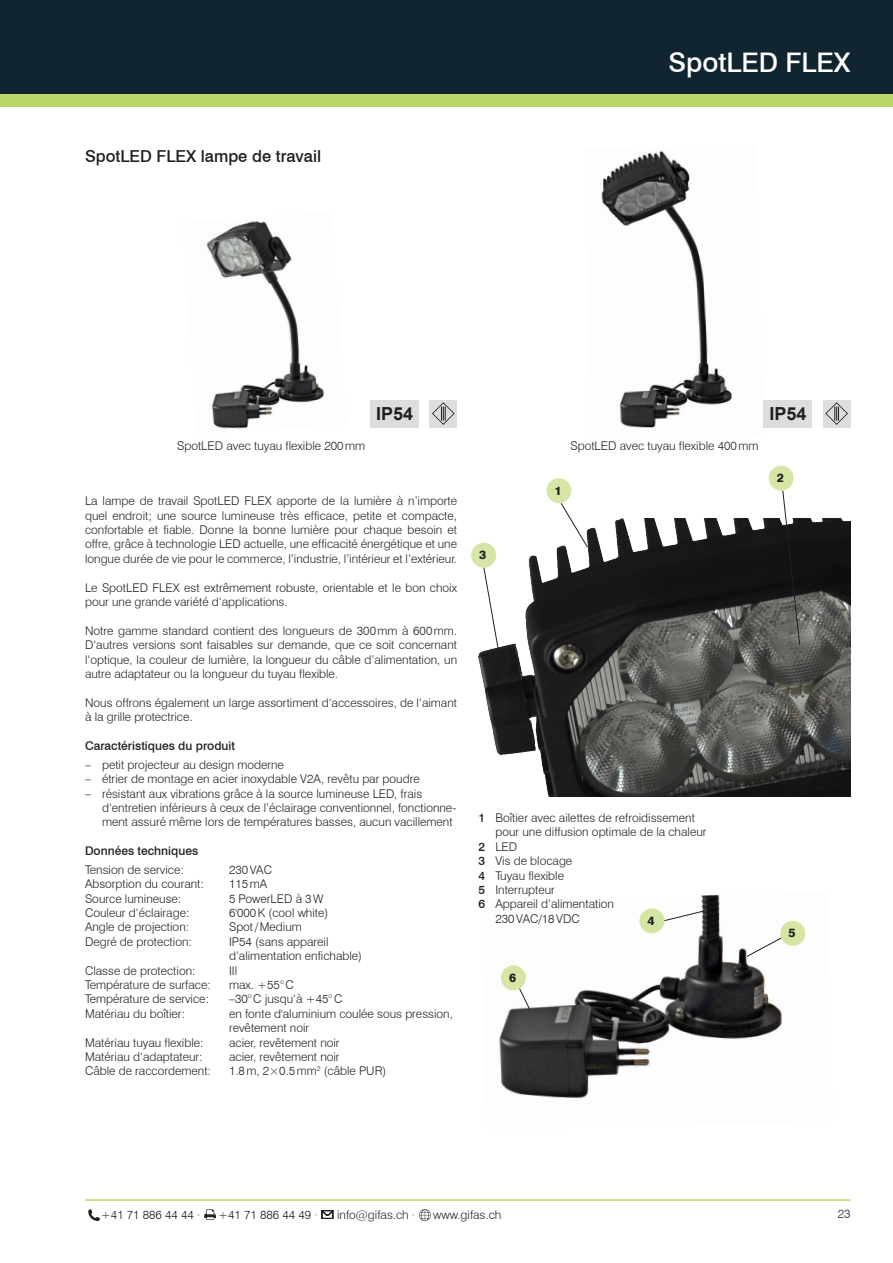
<style>
.page{position:relative;width:893px;height:1263px;background:#fff}
.page>*{position:absolute;margin:0;border:0;box-sizing:border-box;transform-origin:0 0}
.t1{font:500 27px "Swiss 721 BT";color:#fff}
.t2{font:700 18px "Arial";color:#231f20}
.t3{font:500 16.5px "Swiss 721 BT";color:#231f20}
.t4{font:300 12px/14.4px "Swiss 721 BT";color:#231f20}
.t5{font:500 12px "Swiss 721 BT";color:#231f20}
.t6{font:800 12px "Swiss 721 BT";color:#231f20}
.s1{font-weight:500}
</style>
<div class="page">
<div style="left:0;top:89px;width:893px;height:17px;background:#bbd76a"></div>
<div style="left:0;top:0;width:893px;height:94px;background:#112530"></div>
<hr style="left:85px;top:1199px;width:765px;height:2px;background:#bbd76a">
<svg style="left:88px;top:1209px;width:12px;height:12px"></svg>
<svg style="left:204px;top:1209px;width:12px;height:11px"></svg>
<svg style="left:322px;top:1210px;width:11px;height:9px"></svg>
<svg style="left:419px;top:1209px;width:12px;height:12px"></svg>
<div style="left:429px;top:400px;width:28px;height:27px;background:#dcdddf"></div>
<div style="left:823px;top:400px;width:27px;height:27px;background:#dcdddf"></div>
<img style="left:206px;top:221px;width:118px;height:208px">
<img style="left:601px;top:150px;width:163px;height:278px">
<img style="left:499px;top:895px;width:307px;height:203px">
<img style="left:478px;top:519px;width:372px;height:277px">
<div style="left:546px;top:478px;width:25px;height:25px;background:#d6e7a5;border-radius:50%"></div>
<div style="left:769px;top:466px;width:25px;height:25px;background:#d6e7a5;border-radius:50%"></div>
<div style="left:780px;top:921px;width:25px;height:25px;background:#d5e6a4;border-radius:50%"></div>
<div style="left:501px;top:965px;width:25px;height:25px;background:#d5e6a4;border-radius:50%"></div>
<div style="left:639px;top:908px;width:25px;height:25px;background:#d5e6a4;border-radius:50%"></div>
<div style="left:471px;top:543px;width:25px;height:25px;background:#d6e7a5;border-radius:50%"></div>
<svg style="left:746px;top:937px;width:36px;height:20px"></svg>
<svg style="left:483px;top:567px;width:16px;height:82px"></svg>
<svg style="left:560px;top:503px;width:28px;height:45px"></svg>
<svg style="left:782px;top:490px;width:18px;height:155px"></svg>
<svg style="left:664px;top:910px;width:40px;height:11px"></svg>
<svg style="left:519px;top:988px;width:11px;height:21px"></svg>
<svg style="left:432px;top:402px;width:23px;height:23px"></svg>
<svg style="left:825px;top:402px;width:23px;height:23px"></svg>
<div style="left:370px;top:400px;width:49px;height:27px;background:#dcdddf"></div>
<div style="left:764px;top:400px;width:48px;height:27px;background:#dcdddf"></div>
<h3 class="t3" style="left:85px;top:146px;width:238px">SpotLED FLEX lampe de travail</h3>
<h1 class="t1" style="left:668px;top:46px;width:184px">SpotLED FLEX</h1>
<h2 class="t2" style="left:376px;top:401px;width:39px">IP54</h2>
<h2 class="t2" style="left:769px;top:401px;width:39px">IP54</h2>
<p class="t4" style="left:177px;top:438px;width:189px">SpotLED avec tuyau flexible 200mm</p>
<p class="t4" style="left:570px;top:438px;width:189px">SpotLED avec tuyau flexible 400mm</p>
<p class="t4" style="left:85px;top:494px;width:374px;text-align:justify">La lampe de travail SpotLED FLEX apporte de la lumière à n’importe quel endroit; une source lumineuse très efficace, petite et compacte, confortable et fiable. Donne la bonne lumière pour chaque besoin et offre, grâce à technologie LED actuelle, une efficacité énergétique et une longue durée de vie pour le commerce, l’industrie, l’intérieur et l’extérieur.</p>
<p class="t4" style="left:85px;top:580px;width:374px">Le SpotLED FLEX est extrêmement robuste, orientable et le bon choix pour une grande variété d‘applications.</p>
<p class="t4" style="left:85px;top:623px;width:374px;text-align:justify">Notre gamme standard contient des longueurs de 300mm à 600mm.<br>D‘autres versions sont faisables sur demande, que ce soit concernant l‘optique, la couleur de lumière, la longueur du câble d’alimentation, un autre adaptateur ou la longueur du tuyau flexible.</p>
<p class="t4" style="left:85px;top:695px;width:374px">Nous offrons également un large assortiment d‘accessoires, de l‘aimant à la grille protectrice.</p>
<p class="t5" style="left:85px;top:738px;width:152px">Caractéristiques du produit</p>
<p class="t4" style="left:85px;top:757px;width:200px">– petit projecteur au design moderne</p>
<p class="t4" style="left:85px;top:771px;width:336px">– étrier de montage en acier inoxydable V2A, revêtu par poudre</p>
<p class="t4" style="left:102px;top:786px;width:356px;text-indent:-17px">– résistant aux vibrations grâce à la source lumineuse LED, frais d‘entretien inférieurs à ceux de l’éclairage conventionnel, fonctionne&shy;ment assuré même lors de températures basses, aucun vacillement</p>
<p class="t5" style="left:85px;top:843px;width:115px">Données techniques</p>
<p class="t4" style="left:85px;top:862px;width:100px">Tension de service:</p>
<p class="t4" style="left:229px;top:862px;width:45px">230VAC</p>
<p class="t4" style="left:85px;top:877px;width:120px">Absorption du courant:</p>
<p class="t4" style="left:229px;top:877px;width:40px">115mA</p>
<p class="t4" style="left:85px;top:891px;width:98px">Source lumineuse:</p>
<p class="t4" style="left:229px;top:891px;width:96px">5 PowerLED à 3W</p>
<p class="t4" style="left:85px;top:905px;width:106px">Couleur d‘éclairage:</p>
<p class="t4" style="left:229px;top:905px;width:101px">6'000K (cool white)</p>
<p class="t4" style="left:85px;top:920px;width:106px">Angle de projection:</p>
<p class="t4" style="left:229px;top:920px;width:74px">Spot/Medium</p>
<p class="t4" style="left:85px;top:934px;width:108px">Degré de protection:</p>
<p class="t4" style="left:229px;top:934px;width:135px">IP54 (sans appareil d’alimentation enfichable)</p>
<p class="t4" style="left:85px;top:963px;width:112px">Classe de protection:</p>
<p class="t4" style="left:229px;top:963px;width:10px">IIl</p>
<p class="t4" style="left:85px;top:977px;width:127px">Température de surface:</p>
<p class="t4" style="left:229px;top:977px;width:66px">max. +55°C</p>
<p class="t4" style="left:85px;top:992px;width:126px">Température de service:</p>
<p class="t4" style="left:229px;top:992px;width:115px">–30°C jusqu‘à +45°C</p>
<p class="t4" style="left:85px;top:1006px;width:102px">Matériau du boîtier:</p>
<p class="t4" style="left:229px;top:1006px;width:225px">en fonte d'aluminium coulée sous pression, revêtement noir</p>
<p class="t4" style="left:85px;top:1035px;width:120px">Matériau tuyau flexible:</p>
<p class="t4" style="left:229px;top:1035px;width:112px">acier, revêtement noir</p>
<p class="t4" style="left:85px;top:1049px;width:119px">Matériau d‘adaptateur:</p>
<p class="t4" style="left:229px;top:1049px;width:112px">acier, revêtement noir</p>
<p class="t4" style="left:85px;top:1064px;width:128px">Câble de raccordement:</p>
<p class="t4" style="left:229px;top:1064px;width:159px">1.8m, 2×0.5mm<sup>2</sup> (câble PUR)</p>
<p class="t6" style="left:479px;top:548px;width:9px">3</p>
<p class="t6" style="left:554px;top:483px;width:9px">1</p>
<p class="t4" style="left:478px;top:810px;width:218px"><span class="s1">1</span> Boîtier avec ailettes de refroidissement</p>
<p class="t4" style="left:495px;top:825px;width:213px">pour une diffusion optimale de la chaleur</p>
<p class="t4" style="left:478px;top:839px;width:40px"><span class="s1">2</span> LED</p>
<p class="t4" style="left:478px;top:853px;width:95px"><span class="s1">3</span> Vis de blocage</p>
<p class="t4" style="left:478px;top:868px;width:87px"><span class="s1">4</span> Tuyau flexible</p>
<p class="t4" style="left:478px;top:882px;width:78px"><span class="s1">5</span> Interrupteur</p>
<p class="t4" style="left:478px;top:897px;width:137px"><span class="s1">6</span> Appareil d’alimentation</p>
<p class="t4" style="left:495px;top:911px;width:86px">230VAC/18VDC</p>
<p class="t6" style="left:647px;top:913px;width:9px">4</p>
<p class="t6" style="left:509px;top:970px;width:9px">6</p>
<p class="t6" style="left:777px;top:471px;width:9px">2</p>
<p class="t6" style="left:788px;top:926px;width:9px">5</p>
<p class="t4" style="left:101px;top:1207px;width:101px">+41 71 886 44 44 ·</p>
<p class="t4" style="left:218px;top:1207px;width:101px">+41 71 886 44 49 ·</p>
<p class="t4" style="left:337px;top:1207px;width:80px">info@gifas.ch ·</p>
<p class="t4" style="left:433px;top:1207px;width:70px">www.gifas.ch</p>
<p class="t4" style="left:838px;top:1207px;width:14px">23</p>
</div>
